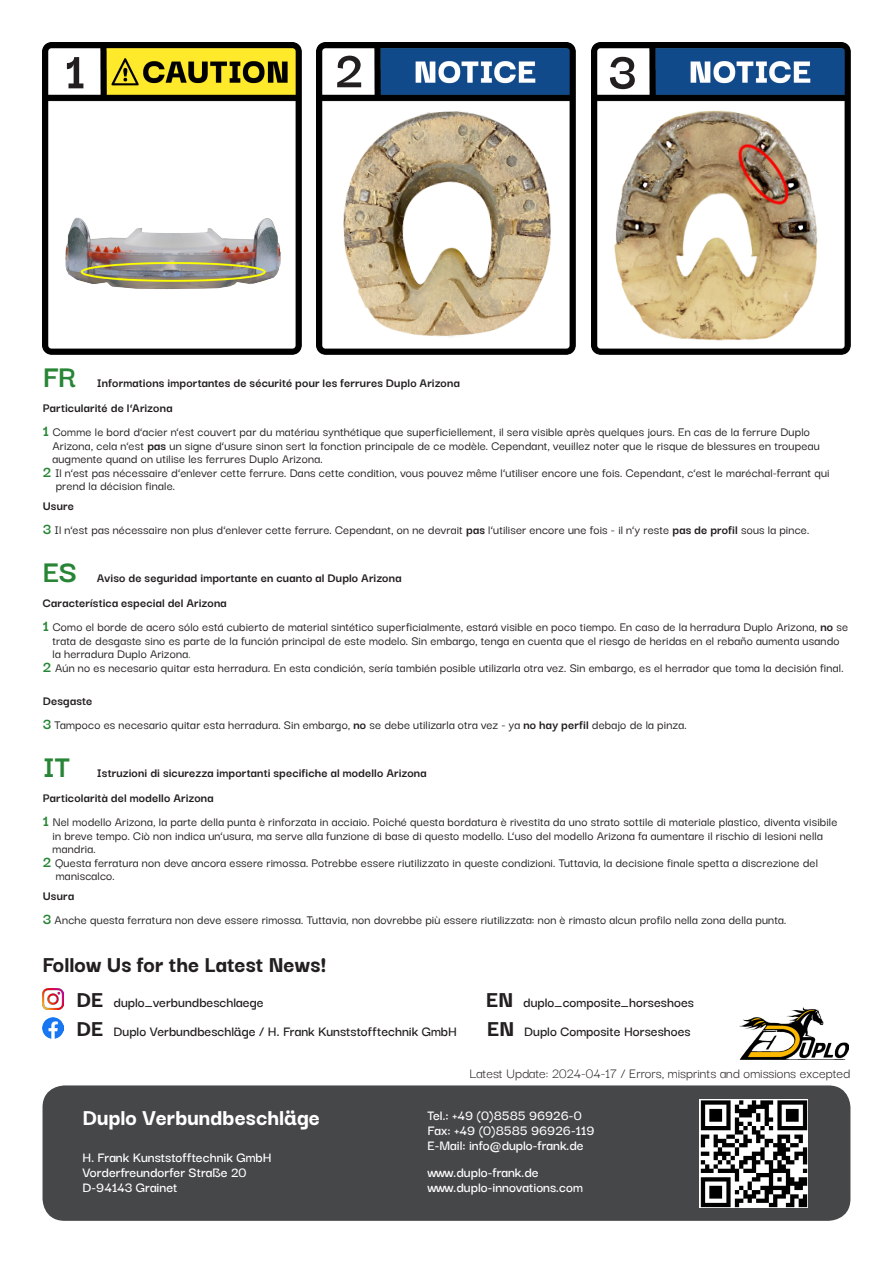
<style>
.page{position:relative;width:893px;height:1263px;background:#fff}
.page>*{position:absolute;margin:0;border:0;box-sizing:border-box;transform-origin:0 0}
.t1{font:700 55.5px "Darker Grotesque";color:#231f20}
.t2{font:700 33px "Darker Grotesque";color:#288536}
.t3{font:800 24px "Darker Grotesque";color:#231f20}
.t4{font:800 24px "Darker Grotesque";color:#fff}
.t5{font:600 15px "Darker Grotesque";color:#fff}
.t6{font:600 15px "Darker Grotesque";color:#231f20}
.t7{font:15px "Darker Grotesque";color:#231f20}
.t8{font:500 13.5px/13.5px "Darker Grotesque";letter-spacing:.01em;color:#231f20}
.t9{font:700 13.5px "Darker Grotesque";letter-spacing:.01em;color:#231f20}
.s1{font-weight:700;font-size:16.5px;color:#288536}
.s2{font-weight:700}
.s3{color:#288536}
.s4{font-weight:800;font-size:24px}
</style>
<div class="page">
<div style="left:43px;top:1086px;width:807px;height:134px;background:#464748;border-radius:21px"></div>
<div style="left:43px;top:1085px;width:807px;height:136px;border:2px solid #464748;border-radius:21px"></div>
<img style="left:700px;top:1100px;width:108px;height:108px">
<img style="left:43px;top:989px;width:21px;height:21px">
<img style="left:43px;top:1017px;width:21px;height:22px">
<img style="left:591px;top:43px;width:259px;height:312px">
<img style="left:597px;top:97px;width:238px;height:258px">
<img style="left:317px;top:42px;width:259px;height:312px">
<img style="left:43px;top:42px;width:259px;height:312px">
<img style="left:60px;top:163px;width:234px;height:148px">
<img style="left:335px;top:106px;width:224px;height:238px">
<img style="left:740px;top:1008px;width:109px;height:51px">
<p class="t1" style="left:65px;top:30px;width:22px">1</p>
<p class="t1" style="left:335px;top:28px;width:30px">2</p>
<p class="t1" style="left:608px;top:30px;width:30px">3</p>
<p class="t2" style="left:43px;top:352px;width:35px">FR</p>
<p class="t9" style="left:97px;top:373px;width:364px">Informations importantes de sécurité pour les ferrures Duplo Arizona</p>
<p class="t9" style="left:43px;top:398px;width:131px">Particularité de l‘Arizona</p>
<p class="t8" style="left:53px;top:424px;width:769px;text-indent:-10px"><span class="s1">1</span> Comme le bord d‘acier n‘est couvert par du matériau synthétique que superficiellement, il sera visible après quelques jours. En cas de la ferrure Duplo<br>Arizona, cela n‘est <span class="s2">pas</span> un signe d‘usure sinon sert la fonction principale de ce modèle. Cependant, veuillez noter que le risque de blessures en troupeau augmente quand on utilise les ferrures Duplo Arizona.</p>
<p class="t8" style="left:56px;top:465px;width:775px;text-indent:-13px"><span class="s1">2</span> Il n‘est pas nécessaire d‘enlever cette ferrure. Dans cette condition, vous pouvez même l‘utiliser encore une fois. Cependant, c‘est le maréchal-ferrant qui prend la décision finale.</p>
<p class="t9" style="left:43px;top:496px;width:33px">Usure</p>
<p class="t8" style="left:43px;top:522px;width:768px"><span class="s1">3</span> Il n‘est pas nécessaire non plus d‘enlever cette ferrure. Cependant, on ne devrait <span class="s2">pas</span> l‘utiliser encore une fois - il n‘y reste <span class="s2">pas de profil</span> sous la pince.</p>
<p class="t2" style="left:43px;top:547px;width:36px">ES</p>
<p class="t9" style="left:97px;top:568px;width:306px">Aviso de seguridad importante en cuanto al Duplo Arizona</p>
<p class="t9" style="left:43px;top:593px;width:185px">Característica especial del Arizona</p>
<p class="t8" style="left:53px;top:619px;width:797px;text-indent:-10px"><span class="s1">1</span> Como el borde de acero sólo está cubierto de material sintético superficialmente, estará visible en poco tiempo. En caso de la herradura Duplo Arizona, <span class="s2">no</span> se trata de desgaste sino es parte de la función principal de este modelo. Sin embargo, tenga en cuenta que el riesgo de heridas en el rebaño aumenta usando la herradura Duplo Arizona<span class="s3">.</span></p>
<p class="t8" style="left:43px;top:660px;width:802px"><span class="s1">2</span> Aún no es necesario quitar esta herradura. En esta condición, sería también posible utilizarla otra vez. Sin embargo, es el herrador que toma la decisión final.</p>
<p class="t9" style="left:43px;top:691px;width:51px">Desgaste</p>
<p class="t8" style="left:43px;top:717px;width:645px"><span class="s1">3</span> Tampoco es necesario quitar esta herradura. Sin embargo, <span class="s2">no</span> se debe utilizarla otra vez - ya <span class="s2">no hay perfil</span> debajo de la pinza.</p>
<p class="t2" style="left:43px;top:742px;width:29px">IT</p>
<p class="t9" style="left:97px;top:763px;width:331px">Istruzioni di sicurezza importanti specifiche al modello Arizona</p>
<p class="t9" style="left:43px;top:788px;width:172px">Particolarità del modello Arizona</p>
<p class="t8" style="left:53px;top:814px;width:786px;text-indent:-10px"><span class="s1">1</span> Nel modello Arizona, la parte della punta è rinforzata in acciaio. Poiché questa bordatura è rivestita da uno strato sottile di materiale plastico, diventa visibile in breve tempo. Ciò non indica un‘usura, ma serve alla funzione di base di questo modello. L‘uso del modello Arizona fa aumentare il rischio di lesioni nella mandria.</p>
<p class="t8" style="left:56px;top:855px;width:764px;text-indent:-13px"><span class="s1">2</span> Questa ferratura non deve ancora essere rimossa. Potrebbe essere riutilizzato in queste condizioni. Tuttavia, la decisione finale spetta a discrezione del maniscalco.</p>
<p class="t9" style="left:43px;top:886px;width:33px">Usura</p>
<p class="t8" style="left:43px;top:912px;width:745px"><span class="s1">3</span> Anche questa ferratura non deve essere rimossa. Tuttavia, non dovrebbe più essere riutilizzata: non è rimasto alcun profilo nella zona della punta.</p>
<p class="t3" style="left:43px;top:946px;width:285px">Follow Us for the Latest News!</p>
<p class="t6" style="left:77px;top:991px;width:188px"><span class="s4">DE</span> duplo_verbundbeschlaege</p>
<p class="t6" style="left:486px;top:991px;width:209px"><span class="s4">EN</span> duplo_composite_horseshoes</p>
<p class="t6" style="left:77px;top:1020px;width:382px"><span class="s4">DE</span> Duplo Verbundbeschläge / H. Frank Kunststofftechnik GmbH</p>
<p class="t6" style="left:487px;top:1020px;width:205px"><span class="s4">EN</span> Duplo Composite Horseshoes</p>
<p class="t4" style="left:82px;top:1099px;width:239px">Duplo Verbundbeschläge</p>
<p class="t5" style="left:83px;top:1146px;width:191px">H. Frank Kunststofftechnik GmbH</p>
<p class="t5" style="left:83px;top:1161px;width:165px">Vorderfreundorfer Straße 20</p>
<p class="t5" style="left:83px;top:1176px;width:96px">D-94143 Grainet</p>
<p class="t7" style="left:469px;top:1062px;width:382px">Latest Update: 2024-04-17 / Errors, misprints and omissions excepted</p>
<p class="t5" style="left:427px;top:1104px;width:156px">Tel.: +49 (0)8585 96926-0</p>
<p class="t5" style="left:427px;top:1119px;width:169px">Fax: +49 (0)8585 96926-119</p>
<p class="t5" style="left:427px;top:1134px;width:158px">E-Mail: info@duplo-frank.de</p>
<p class="t5" style="left:427px;top:1161px;width:113px">www.duplo-frank.de</p>
<p class="t5" style="left:427px;top:1176px;width:157px">www.duplo-innovations.com</p>
</div>
